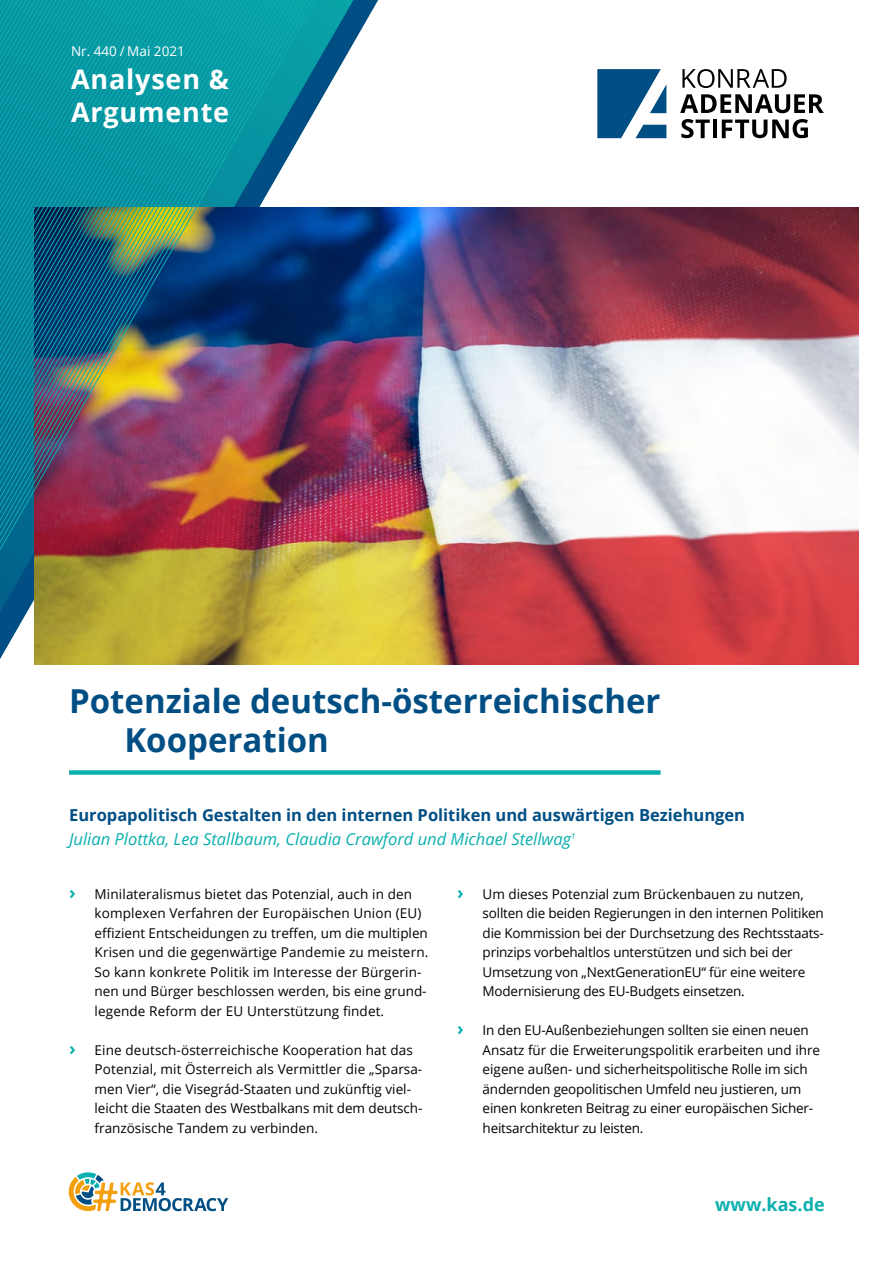
<style>
.page{position:relative;width:893px;height:1263px;background:#fff}
.page>*{position:absolute;margin:0;border:0;box-sizing:border-box;transform-origin:0 0}
.t1{font:700 33px/39px "Open Sans";color:#004e83}
.t2{font:700 27px "Open Sans";letter-spacing:.03em;color:#fff}
.t3{font:700 18px "Open Sans";color:#0bb0ae}
.SH1{font:700 16.5px "Open Sans";color:#004e83}
.Autor{font:italic 16.5px "Open Sans";color:#0bb0ae}
.t4{font:13.5px/19.5px "Open Sans";color:#000}
.Nr-Datum{font:13.5px "Open Sans";color:#fff}
.s1{font-weight:700;font-size:18px;color:#0bb0ae}
</style>
<div class="page">
<svg style="left:0;top:0;width:361px;height:634px"></svg>
<svg style="left:682px;top:69px;width:105px;height:19px"></svg>
<svg style="left:680px;top:94px;width:144px;height:19px"></svg>
<svg style="left:681px;top:119px;width:29px;height:19px"></svg>
<hr style="left:713px;top:120px;width:4px;height:18px;background:#000">
<svg style="left:722px;top:119px;width:86px;height:19px"></svg>
<svg style="left:597px;top:69px;width:69px;height:69px"></svg>
<img style="left:35px;top:207px;width:823px;height:458px">
<svg style="left:240px;top:0;width:5px;height:587px;background:#476477"></svg>
<svg style="left:223px;top:0;width:5px;height:587px;background:#4a6b78"></svg>
<svg style="left:206px;top:0;width:5px;height:587px;background:#4d6a77"></svg>
<svg style="left:194px;top:0;width:4px;height:587px;background:#567175"></svg>
<svg style="left:189px;top:0;width:5px;height:587px;background:#577375"></svg>
<svg style="left:185px;top:0;width:4px;height:587px;background:#567375"></svg>
<svg style="left:181px;top:0;width:4px;height:587px;background:#557375"></svg>
<svg style="left:177px;top:0;width:4px;height:587px;background:#557374"></svg>
<svg style="left:172px;top:0;width:5px;height:587px;background:#557474"></svg>
<svg style="left:168px;top:0;width:4px;height:587px;background:#557572"></svg>
<svg style="left:164px;top:0;width:4px;height:587px;background:#557671"></svg>
<svg style="left:160px;top:0;width:4px;height:587px;background:#557670"></svg>
<svg style="left:155px;top:0;width:5px;height:587px;background:#54766e"></svg>
<svg style="left:151px;top:0;width:4px;height:587px;background:#54776e"></svg>
<svg style="left:147px;top:0;width:4px;height:587px;background:#55776e"></svg>
<svg style="left:143px;top:0;width:4px;height:587px;background:#56796e"></svg>
<svg style="left:138px;top:0;width:5px;height:587px;background:#587a6e"></svg>
<svg style="left:134px;top:0;width:4px;height:587px;background:#5a7c6d"></svg>
<svg style="left:130px;top:0;width:4px;height:587px;background:#5a7c6d"></svg>
<svg style="left:126px;top:0;width:4px;height:587px;background:#597c6e"></svg>
<svg style="left:121px;top:0;width:5px;height:587px;background:#577b6f"></svg>
<svg style="left:117px;top:0;width:4px;height:587px;background:#537970"></svg>
<svg style="left:113px;top:0;width:4px;height:587px;background:#4e7772"></svg>
<svg style="left:109px;top:0;width:4px;height:587px;background:#497473"></svg>
<svg style="left:104px;top:0;width:5px;height:587px;background:#467273"></svg>
<svg style="left:100px;top:0;width:4px;height:587px;background:#447075"></svg>
<svg style="left:96px;top:0;width:4px;height:587px;background:#436f76"></svg>
<svg style="left:92px;top:0;width:4px;height:587px;background:#416d77"></svg>
<svg style="left:87px;top:0;width:5px;height:587px;background:#3f6b77"></svg>
<svg style="left:83px;top:0;width:4px;height:587px;background:#3d6978"></svg>
<svg style="left:79px;top:0;width:4px;height:587px;background:#3b6778"></svg>
<svg style="left:75px;top:0;width:4px;height:587px;background:#396678"></svg>
<svg style="left:0;top:0;width:75px;height:587px;background:#1d7488"></svg>
<div style="left:69px;top:770px;width:592px;height:5px;background:#0bb0ae"></div>
<svg style="left:69px;top:1172px;width:159px;height:39px"></svg>
<p class="Nr-Datum" style="left:71px;top:41px;width:115px">Nr. 440 / Mai 2021</p>
<p class="t2" style="left:71px;top:61px;width:159px">Analysen &amp;</p>
<p class="t2" style="left:71px;top:94px;width:160px">Argumente</p>
<h1 class="t1" style="left:124px;top:681px;width:538px;text-indent:-55px">Potenziale deutsch-österreichischer<br>Kooperation</h1>
<p class="SH1" style="left:69px;top:803px;width:677px">Europapolitisch Gestalten in den internen Politiken und auswärtigen Beziehungen</p>
<p class="Autor" style="left:69px;top:827px;width:508px">Julian Plottka, Lea Stallbaum, Claudia Crawford und Michael Stellwag<sup>1</sup></p>
<p class="t4" style="left:95px;top:884px;width:335px;text-indent:-26px"><span class="s1">›</span> Minilateralismus bietet das Potenzial, auch in den komplexen Verfahren der Europäischen Union (EU) effizient Entscheidungen zu treffen, um die multiplen Krisen und die gegenwärtige Pandemie zu meistern.<br>So kann konkrete Politik im Interesse der Bürgerin&shy;nen und Bürger beschlossen werden, bis eine grund&shy;legende Reform der EU Unterstützung findet.</p>
<p class="t4" style="left:95px;top:1040px;width:329px;text-indent:-26px"><span class="s1">›</span> Eine deutsch-österreichische Kooperation hat das Potenzial, mit Österreich als Vermittler die „Sparsa&shy;men Vier“, die Visegrád-Staaten und zukünftig viel&shy;leicht die Staaten des Westbalkans mit dem deutsch&shy;französische Tandem zu verbinden.</p>
<p class="t4" style="left:483px;top:884px;width:343px;text-indent:-26px"><span class="s1">›</span> Um dieses Potenzial zum Brückenbauen zu nutzen, sollten die beiden Regierungen in den internen Politiken die Kommission bei der Durchsetzung des Rechtsstaats&shy;prinzips vorbehaltlos unterstützen und sich bei der Umsetzung von „NextGenerationEU“ für eine weitere Modernisierung des EU-Budgets einsetzen.</p>
<p class="t4" style="left:483px;top:1020px;width:339px;text-indent:-26px"><span class="s1">›</span> In den EU-Außenbeziehungen sollten sie einen neuen Ansatz für die Erweiterungspolitik erarbeiten und ihre eigene außen- und sicherheitspolitische Rolle im sich ändernden geopolitischen Umfeld neu justieren, um einen konkreten Beitrag zu einer europäischen Sicher&shy;heitsarchitektur zu leisten.</p>
<h3 class="t3" style="left:715px;top:1191px;width:111px">www.kas.de</h3>
</div>
